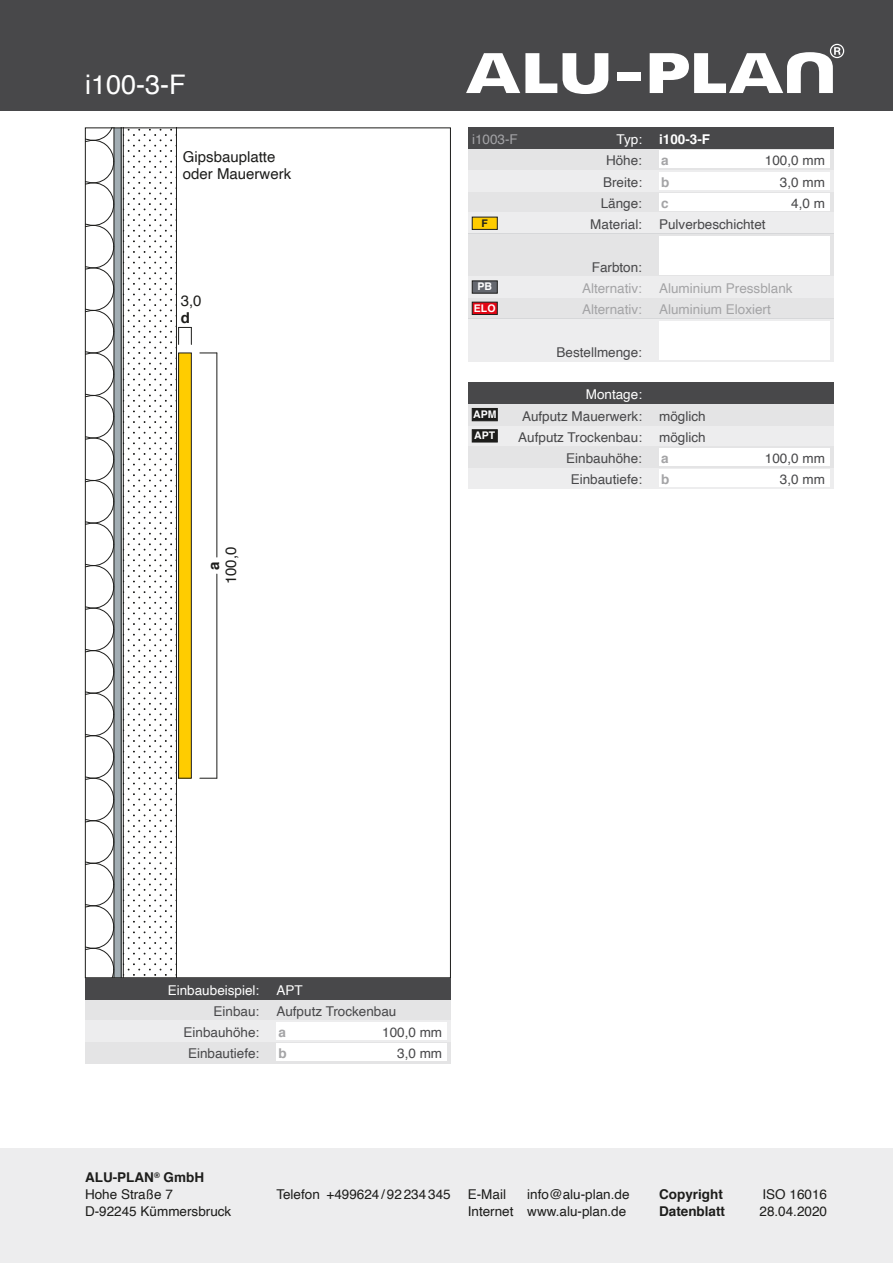
<style>
.page{position:relative;width:893px;height:1263px;background:#fff}
.page>*{position:absolute;margin:0;border:0;box-sizing:border-box;transform-origin:0 0}
.t1{font:27px "Helvetica";color:#fff}
.t2{font:15px/17px "Helvetica";color:#1d1d1b}
.t3{font:700 15px "Helvetica";color:#1d1d1b}
.t4{font:13.5px "Helvetica";color:#48484a}
.t5{font:13.5px/17px "Helvetica";color:#1d1d1b}
.t6{font:13.5px "Helvetica";color:#a4a4a6}
.t7{font:13.5px "Helvetica";color:#fff}
.t8{font:700 13.5px "Helvetica";color:#1d1d1b}
.t9{font:700 13.5px "Helvetica";color:#fff}
.t10{font:700 13.5px "Helvetica";color:#a4a4a6}
.t11{font:13.5px "Helvetica";color:#a4a4a7}
.t12{font:700 10.5px/21.3px "Helvetica";color:#fff}
.t13{font:700 10.5px "Helvetica";color:#1d1d1b}
.s1{font-weight:700}
</style>
<div class="page">
<div style="left:0;top:1148px;width:893px;height:115px;background:#ededee"></div>
<div style="left:0;top:0;width:893px;height:111px;background:#48484a"></div>
<div style="left:114px;top:128px;width:7px;height:850px;background:#a2adb3"></div>
<hr style="left:121px;top:128px;width:1px;height:850px;background:#1d1d1b">
<svg style="left:87px;top:130px;width:28px;height:846px"></svg>
<hr style="left:176px;top:128px;width:1px;height:850px;background:#1d1d1b">
<hr style="left:123px;top:128px;width:1px;height:850px;background:#1d1d1b">
<div style="left:179px;top:353px;width:12px;height:425px;background:#fc0"></div>
<div style="left:178px;top:352px;width:14px;height:427px;border:1px solid #1d1d1b"></div>
<svg style="left:200px;top:352px;width:17px;height:1px"></svg>
<svg style="left:200px;top:778px;width:17px;height:1px"></svg>
<hr style="left:216px;top:353px;width:1px;height:204px;background:#1d1d1b">
<hr style="left:216px;top:574px;width:1px;height:204px;background:#1d1d1b">
<svg style="left:178px;top:326px;width:14px;height:19px"></svg>
<div style="left:468px;top:425px;width:365px;height:21px;background:#ededee"></div>
<div style="left:468px;top:404px;width:365px;height:21px;background:#e4e4e5"></div>
<div style="left:468px;top:468px;width:365px;height:21px;background:#ededee"></div>
<div style="left:659px;top:470px;width:170px;height:17px;background:#fff"></div>
<div style="left:468px;top:446px;width:365px;height:22px;background:#e4e4e5"></div>
<div style="left:659px;top:449px;width:170px;height:17px;background:#fff"></div>
<div style="left:468px;top:383px;width:365px;height:21px;background:#48484a"></div>
<div style="left:85px;top:999px;width:366px;height:21px;background:#e4e4e5"></div>
<div style="left:85px;top:1042px;width:366px;height:21px;background:#e4e4e5"></div>
<div style="left:276px;top:1044px;width:170px;height:17px;background:#fff"></div>
<div style="left:85px;top:1020px;width:366px;height:22px;background:#ededee"></div>
<div style="left:276px;top:1023px;width:170px;height:17px;background:#fff"></div>
<div style="left:85px;top:978px;width:366px;height:21px;background:#48484a"></div>
<div style="left:468px;top:191px;width:365px;height:22px;background:#e4e4e5"></div>
<div style="left:659px;top:193px;width:170px;height:17px;background:#fff"></div>
<div style="left:468px;top:170px;width:365px;height:21px;background:#ededee"></div>
<div style="left:659px;top:172px;width:170px;height:17px;background:#fff"></div>
<div style="left:468px;top:149px;width:365px;height:21px;background:#e4e4e5"></div>
<div style="left:659px;top:151px;width:170px;height:17px;background:#fff"></div>
<div style="left:468px;top:128px;width:365px;height:21px;background:#48484a"></div>
<svg style="left:468px;top:213px;width:365px;height:148px"></svg>
<div style="left:472px;top:408px;width:25px;height:13px;background:#1d1d1b;border:1px solid #1d1d1b"></div>
<div style="left:472px;top:429px;width:25px;height:13px;background:#1d1d1b;border:1px solid #1d1d1b"></div>
<div style="left:472px;top:217px;width:25px;height:13px;background:#fc0;border:1px solid #1d1d1b"></div>
<div style="left:472px;top:281px;width:25px;height:12px;background:#65686f;border:1px solid #1d1d1b"></div>
<div style="left:472px;top:302px;width:25px;height:13px;background:#e30614;border:1px solid #1d1d1b"></div>
<svg style="left:650px;top:44px;width:194px;height:49px"></svg>
<div style="left:617px;top:72px;width:23px;height:9px;background:#fff"></div>
<svg style="left:466px;top:53px;width:142px;height:41px"></svg>
<h1 class="t1" style="left:85px;top:63px;width:102px">i100-3-F</h1>
<p class="t2" style="left:183px;top:148px;width:110px">Gipsbauplatte oder Mauerwerk</p>
<p class="t2" style="left:181px;top:293px;width:22px">3,0</p>
<p class="t3" style="left:181px;top:306px;width:11px">d</p>
<p class="t2" style="left:223px;top:584px;width:39px;rotate:-90deg">100,0</p>
<p class="t3" style="left:202px;top:570px;width:10px;rotate:-90deg">a</p>
<p class="t11" style="left:472px;top:129px;width:47px">i1003-F</p>
<p class="t7" style="left:617px;top:129px;width:27px">Typ:</p>
<p class="t9" style="left:659px;top:128px;width:53px">i100-3-F</p>
<p class="t4" style="left:606px;top:150px;width:38px">Höhe:</p>
<p class="t10" style="left:661px;top:150px;width:9px">a</p>
<p class="t4" style="left:765px;top:150px;width:62px">100,0 mm</p>
<p class="t4" style="left:603px;top:171px;width:41px">Breite:</p>
<p class="t10" style="left:661px;top:171px;width:10px">b</p>
<p class="t4" style="left:780px;top:171px;width:47px">3,0 mm</p>
<p class="t4" style="left:601px;top:193px;width:43px">Länge:</p>
<p class="t10" style="left:661px;top:192px;width:9px">c</p>
<p class="t4" style="left:791px;top:193px;width:35px">4,0 m</p>
<p class="t13" style="left:482px;top:214px;width:8px">F</p>
<p class="t4" style="left:590px;top:214px;width:53px">Material:</p>
<p class="t4" style="left:659px;top:214px;width:108px">Pulverbeschichtet</p>
<p class="t4" style="left:592px;top:256px;width:52px">Farbton:</p>
<p class="t12" style="left:474px;top:276px;width:23px;text-align:center">PB<br>ELO</p>
<p class="t6" style="left:582px;top:278px;width:62px">Alternativ:</p>
<p class="t6" style="left:582px;top:299px;width:62px">Alternativ:</p>
<p class="t6" style="left:659px;top:278px;width:135px">Aluminium Pressblank</p>
<p class="t6" style="left:659px;top:299px;width:113px">Aluminium Eloxiert</p>
<p class="t4" style="left:556px;top:341px;width:87px">Bestellmenge:</p>
<p class="t12" style="left:473px;top:404px;width:25px">APM<br>APT</p>
<p class="t7" style="left:586px;top:384px;width:58px">Montage:</p>
<p class="t4" style="left:518px;top:427px;width:125px">Aufputz Trockenbau:</p>
<p class="t4" style="left:659px;top:427px;width:48px">möglich</p>
<p class="t4" style="left:522px;top:405px;width:122px">Aufputz Mauerwerk:</p>
<p class="t4" style="left:659px;top:405px;width:48px">möglich</p>
<p class="t4" style="left:566px;top:448px;width:77px">Einbauhöhe:</p>
<p class="t10" style="left:661px;top:447px;width:9px">a</p>
<p class="t4" style="left:765px;top:448px;width:62px">100,0 mm</p>
<p class="t4" style="left:571px;top:469px;width:73px">Einbautiefe:</p>
<p class="t10" style="left:661px;top:469px;width:10px">b</p>
<p class="t4" style="left:780px;top:469px;width:47px">3,0 mm</p>
<p class="t7" style="left:168px;top:979px;width:93px">Einbaubeispiel:</p>
<p class="t4" style="left:214px;top:1001px;width:47px">Einbau:</p>
<p class="t7" style="left:276px;top:979px;width:28px">APT</p>
<p class="t4" style="left:276px;top:1001px;width:122px">Aufputz Trockenbau</p>
<p class="t4" style="left:184px;top:1022px;width:77px">Einbauhöhe:</p>
<p class="t10" style="left:278px;top:1021px;width:9px">a</p>
<p class="t4" style="left:382px;top:1022px;width:62px">100,0 mm</p>
<p class="t4" style="left:188px;top:1043px;width:73px">Einbautiefe:</p>
<p class="t10" style="left:278px;top:1043px;width:10px">b</p>
<p class="t4" style="left:397px;top:1043px;width:47px">3,0 mm</p>
<p class="t5" style="left:85px;top:1169px;width:148px"><span class="s1">ALU-PLAN</span><sup>®</sup> <span class="s1">GmbH<br></span>Hohe Straße 7<br>D-92245 Kümmersbruck</p>
<p class="t5" style="left:276px;top:1186px;width:176px">Telefon +499624 /92234345</p>
<p class="t8" style="left:659px;top:1183px;width:65px">Copyright</p>
<p class="t5" style="left:762px;top:1186px;width:66px">ISO 16016</p>
<p class="t8" style="left:659px;top:1200px;width:68px">Datenblatt</p>
<p class="t5" style="left:759px;top:1203px;width:69px">28.04.2020</p>
<p class="t5" style="left:468px;top:1186px;width:163px;text-align:right">info@alu-plan.de<br>Internet www.alu-plan.de</p>
<p class="t5" style="left:468px;top:1186px;width:40px">E-Mail</p>
</div>
